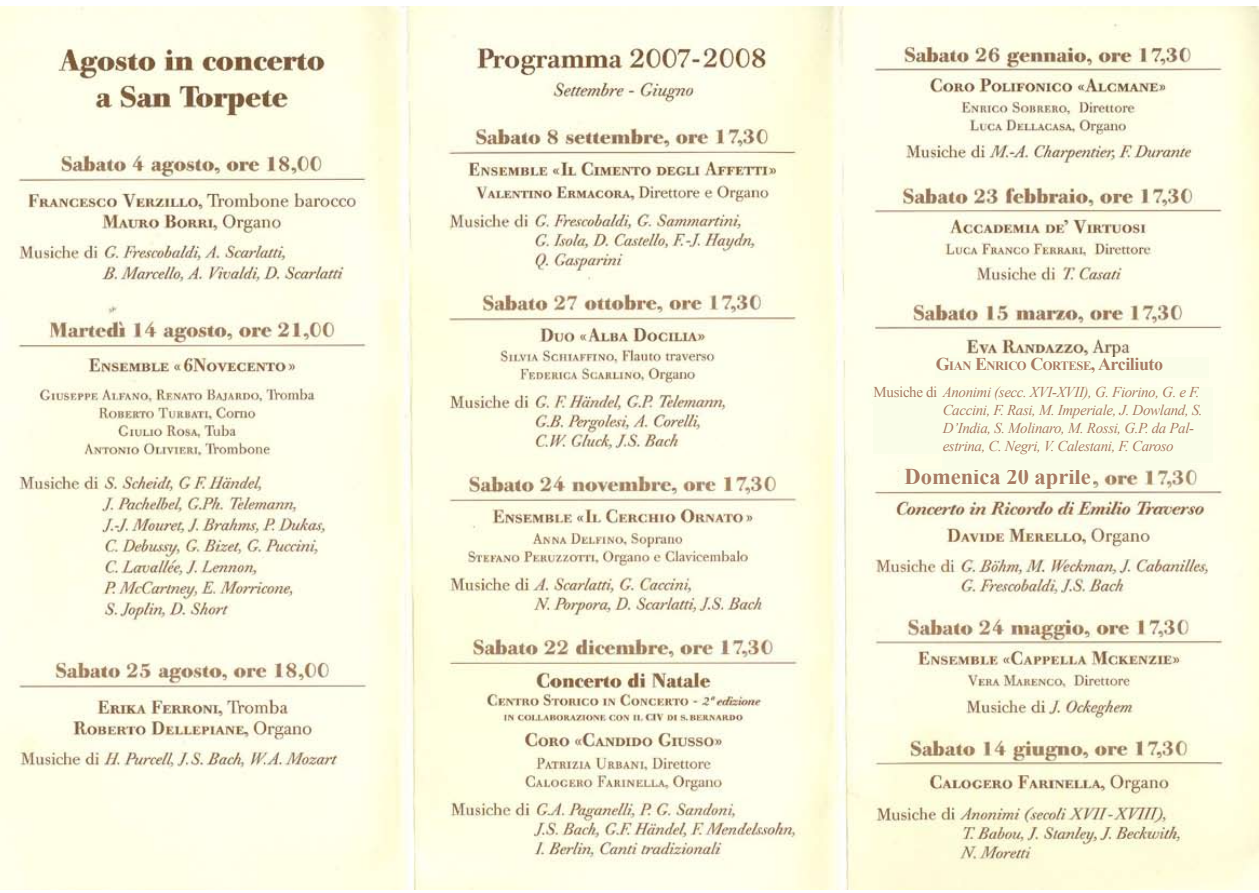
<style>
.page{position:relative;width:1259px;height:893px;background:#fff}
.page>*{position:absolute;margin:0;border:0;box-sizing:border-box;transform-origin:0 0}
.t1{font:700 22.5px "Times New Roman";color:#a87b64}
.t2{font:italic 15px/18px "Times New Roman";letter-spacing:-.025em;color:#a87b64}
.t3{font:700 12.6px "Times New Roman";letter-spacing:-.035em;color:#a87b64}
.s1{font-size:18px}
.s2{font-style:normal}
</style>
<div class="page">
<img style="left:0;top:6px;width:1259px;height:884px">
<div style="left:935px;top:358px;width:274px;height:20px;background:#fafde8"></div>
<div style="left:899px;top:469px;width:193px;height:21px;background:#fafde8"></div>
<div style="left:873px;top:387px;width:74px;height:66px;background:#fafde8"></div>
<div style="left:942px;top:387px;width:248px;height:83px;background:#fafde8"></div>
<div style="left:942px;top:387px;width:270px;height:75px;background:#fafde8"></div>
<p class="t3" style="left:935px;top:357px;width:229px"><span class="s1">G</span>IAN <span class="s1">E</span>NRICO <span class="s1">C</span>ORTESE<span class="s1">, Arciliuto</span></p>
<p class="t2" style="left:942px;top:383px;width:261px;text-indent:-69px"><span class="s2">Musiche di</span> Anonimi (secc. XVI-XVII), G. Fiorino, G. e F.<br>Caccini, F. Rasi, M. Imperiale, J. Dowland, S.<br>D’India, S. Molinaro, M. Rossi, G.P. da Pal&shy;estrina, C. Negri, V. Calestani, F. Caroso</p>
<h1 class="t1" style="left:904px;top:461px;width:188px">Domenica 20 aprile</h1>
</div>
